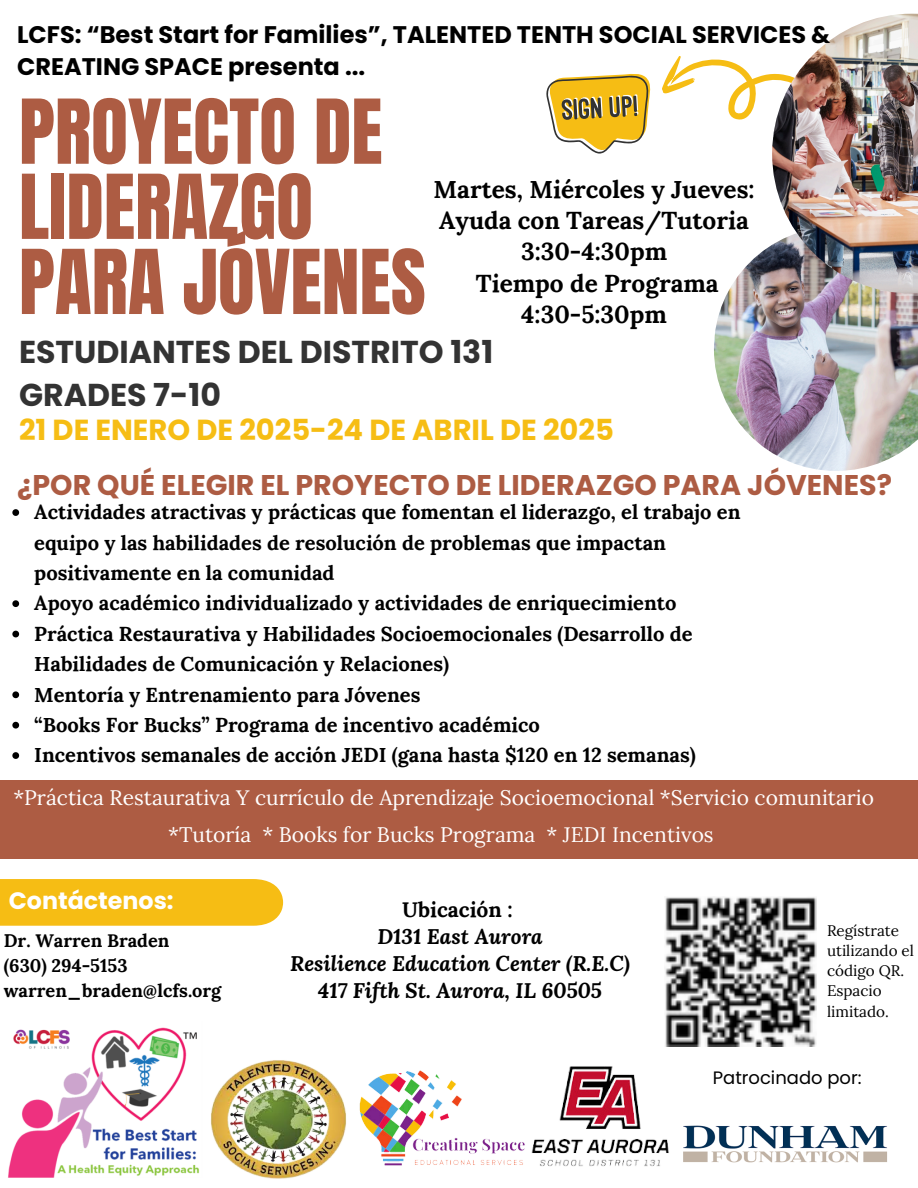
<style>
.page{position:relative;width:918px;height:1188px;background:#fff}
.page>*{position:absolute;margin:0;border:0;box-sizing:border-box;transform-origin:0 0}
.t1{font:75.9px/75.2px "Anton";color:#ad5c43}
.t2{font:700 31.65px/43.8px "Poppins";color:#333}
.t3{font:700 28.95px "Poppins";color:#f6bd14}
.t4{font:700 28.5px "Poppins";color:#ad5c43}
.t5{font:700 24.45px/31.3px "Lora";color:#000;text-align:center}
.t6{font:700 24px/32.7px "Poppins";color:#000}
.t7{font:700 23.7px "Poppins";color:#fff}
.t8{font:21px/37.2px "Lora";color:#fff;text-align:center}
.t9{font:italic 700 21px/27px "Lora";color:#000;text-align:center}
.t10{font:700 20.1px/30.3px "Lora";color:#000}
.t11{font:700 18.15px/25px "Lora";color:#000}
.t12{font:18px "Poppins";color:#000}
.t13{font:15.3px/20.2px "Lora";color:#000}
.s1{font-style:normal}
</style>
<div class="page">
<div style="left:0;top:780px;width:918px;height:79px;background:#ad5c43"></div>
<img style="left:714px;top:245px;width:204px;height:226px">
<img style="left:772px;top:14px;width:146px;height:280px">
<img style="left:210px;top:1060px;width:132px;height:119px">
<img style="left:342px;top:1070px;width:183px;height:96px">
<img style="left:531px;top:1066px;width:138px;height:101px">
<img style="left:683px;top:1125px;width:204px;height:38px">
<svg style="left:546px;top:22px;width:291px;height:168px"></svg>
<img style="left:8px;top:1027px;width:191px;height:150px">
<img style="left:665px;top:897px;width:151px;height:149px">
<svg style="left:12px;top:509px;width:7px;height:7px"></svg>
<svg style="left:12px;top:600px;width:7px;height:7px"></svg>
<svg style="left:12px;top:631px;width:7px;height:6px"></svg>
<svg style="left:12px;top:691px;width:7px;height:7px"></svg>
<svg style="left:12px;top:722px;width:7px;height:7px"></svg>
<svg style="left:12px;top:752px;width:7px;height:7px"></svg>
<div style="left:0;top:879px;width:283px;height:47px;background:#f6bd14"></div>
<p class="t6" style="left:17px;top:18px;width:815px">LCFS: “Best Start for Families”, TALENTED TENTH SOCIAL SERVICES &amp;<br>CREATING SPACE presenta ...</p>
<p class="t1" style="left:19px;top:95px;width:408px">PROYECTO DE<br>LIDERAZGO<br>PARA JÓVENES</p>
<p class="t5" style="left:434px;top:173px;width:323px">Martes, Miércoles y Jueves:<br>Ayuda con Tareas/Tutoria<br>3:30-4:30pm<br>Tiempo de Programa<br>4:30-5:30pm</p>
<p class="t2" style="left:19px;top:330px;width:476px">ESTUDIANTES DEL DISTRITO 131<br>GRADES 7-10</p>
<h4 class="t3" style="left:19px;top:410px;width:596px">21 DE ENERO DE 2025-24 DE ABRIL DE 2025</h4>
<p class="t4" style="left:17px;top:465px;width:876px">¿POR QUÉ ELEGIR EL PROYECTO DE LIDERAZGO PARA JÓVENES?</p>
<p class="t10" style="left:34px;top:497px;width:708px">Actividades atractivas y prácticas que fomentan el liderazgo, el trabajo en equipo y las habilidades de resolución de problemas que impactan positivamente en la comunidad</p>
<h1 class="t10" style="left:34px;top:588px;width:644px">Apoyo académico individualizado y actividades de enriquecimiento</h1>
<h3 class="t10" style="left:34px;top:618px;width:660px">Práctica Restaurativa y Habilidades Socioemocionales (Desarrollo de<br>Habilidades de Comunicación y Relaciones)</h3>
<p class="t10" style="left:34px;top:679px;width:388px">Mentoría y Entrenamiento para Jóvenes</p>
<h2 class="t10" style="left:34px;top:709px;width:507px">“Books For Bucks” Programa de incentivo académico</h2>
<h2 class="t10" style="left:34px;top:740px;width:663px">Incentivos semanales de acción JEDI (gana hasta $120 en 12 semanas)</h2>
<p class="t8" style="left:13px;top:779px;width:862px">*Práctica Restaurativa Y currículo de Aprendizaje Socioemocional *Servicio comunitario *Tutoría * Books for Bucks Programa * JEDI Incentivos</p>
<p class="t7" style="left:9px;top:884px;width:166px">Contáctenos:</p>
<p class="t11" style="left:4px;top:928px;width:219px">Dr. Warren Braden<br>(630) 294-5153 warren_braden@lcfs.org</p>
<h3 class="t9" style="left:290px;top:896px;width:342px"><span class="s1">Ubicación :<br></span>D131 East Aurora<br>Resilience Education Center (R.E.C)<br>417 Fifth St. Aurora, IL 60505</h3>
<h6 class="t13" style="left:827px;top:920px;width:89px">Regístrate utilizando el código QR.</h6>
<p class="t13" style="left:827px;top:981px;width:63px">Espacio limitado.</p>
<h2 class="t12" style="left:713px;top:1065px;width:150px">Patrocinado por:</h2>
</div>
